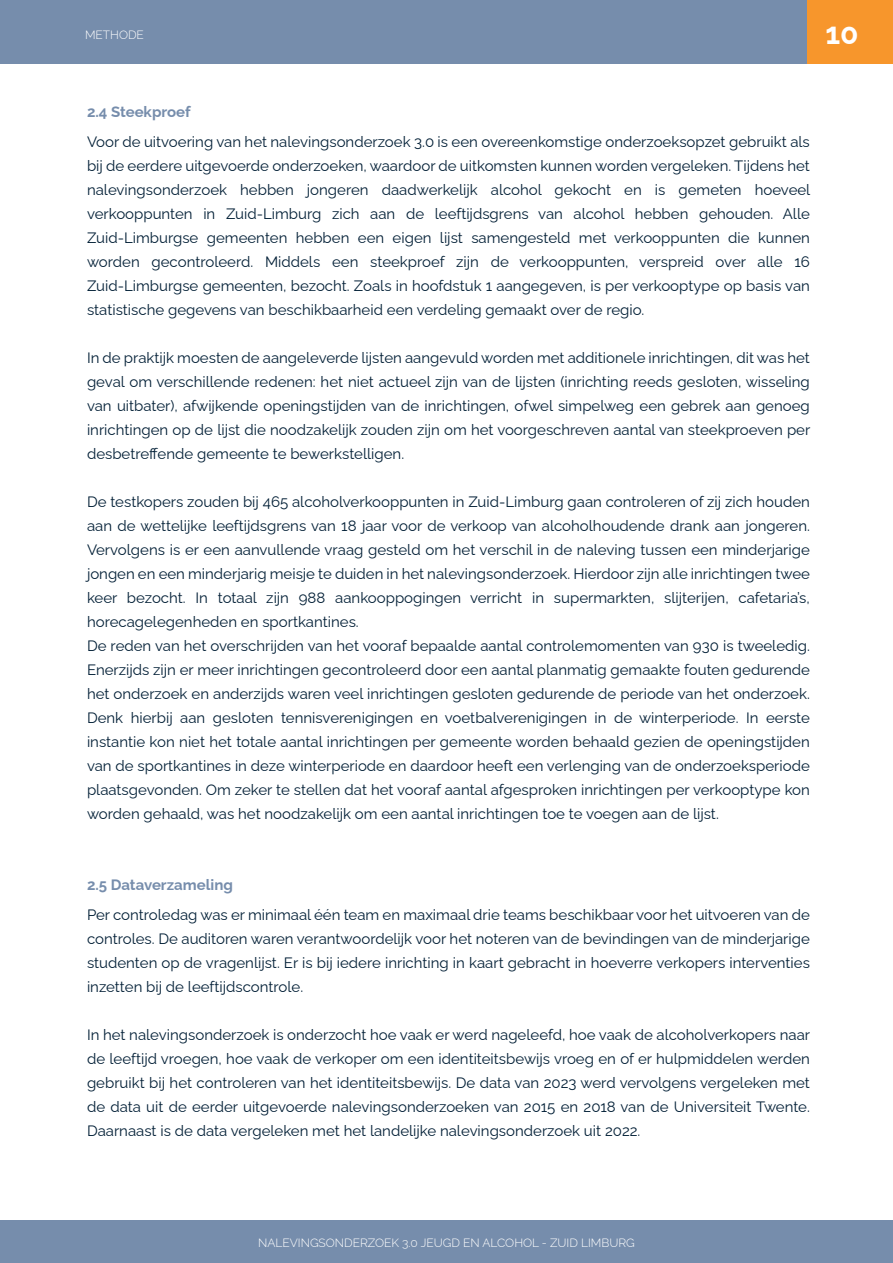
<style>
.page{position:relative;width:893px;height:1263px;background:#fff}
.page>*{position:absolute;margin:0;border:0;box-sizing:border-box;transform-origin:0 0}
.t1{font:700 30px "Raleway";color:#fff}
.t2{font:15px/24px "Raleway";color:#021f36;text-align:justify}
.t3{font:700 15px "Raleway";color:#768dac}
.t4{font:300 12px "Raleway";color:#fff}
</style>
<div class="page">
<div style="left:0;top:0;width:808px;height:64px;background:#768dac"></div>
<div style="left:808px;top:0;width:85px;height:64px;background:#f7962c"></div>
<div style="left:0;top:1220px;width:893px;height:43px;background:#768dac"></div>
<p class="t4" style="left:85px;top:25px;width:60px">METHODE</p>
<h1 class="t1" style="left:825px;top:9px;width:35px">10</h1>
<p class="t3" style="left:87px;top:100px;width:105px">2.4 Steekproef</p>
<p class="t2" style="left:87px;top:128px;width:725px">Voor de uitvoering van het nalevingsonderzoek 3.0 is een overeenkomstige onderzoeksopzet gebruikt als bij de eerdere uitgevoerde onderzoeken, waardoor de uitkomsten kunnen worden vergeleken. Tijdens het nalevingsonderzoek hebben jongeren daadwerkelijk alcohol gekocht en is gemeten hoeveel verkooppunten in Zuid-Limburg zich aan de leeftijdsgrens van alcohol hebben gehouden. Alle Zuid-Limburgse gemeenten hebben een eigen lijst samengesteld met verkooppunten die kunnen worden gecontroleerd. Middels een steekproef zijn de verkooppunten, verspreid over alle 16<br>Zuid-Limburgse gemeenten, bezocht. Zoals in hoofdstuk 1 aangegeven, is per verkooptype op basis van statistische gegevens van beschikbaarheid een verdeling gemaakt over de regio.</p>
<p class="t2" style="left:87px;top:344px;width:725px">In de praktijk moesten de aangeleverde lijsten aangevuld worden met additionele inrichtingen, dit was het geval om verschillende redenen: het niet actueel zijn van de lijsten (inrichting reeds gesloten, wisseling van uitbater), afwijkende openingstijden van de inrichtingen, ofwel simpelweg een gebrek aan genoeg inrichtingen op de lijst die noodzakelijk zouden zijn om het voorgeschreven aantal van steekproeven per desbetreffende gemeente te bewerkstelligen.</p>
<p class="t2" style="left:87px;top:488px;width:724px;text-align:left">De testkopers zouden bij 465 alcoholverkooppunten in Zuid-Limburg gaan controleren of zij zich houden aan de wettelijke leeftijdsgrens van 18 jaar voor de verkoop van alcoholhoudende drank aan jongeren.<br>Vervolgens is er een aanvullende vraag gesteld om het verschil in de naleving tussen een minderjarige jongen en een minderjarig meisje te duiden in het nalevingsonderzoek. Hierdoor zijn alle inrichtingen twee keer bezocht. In totaal zijn 988 aankooppogingen verricht in supermarkten, slijterijen, cafetaria’s, horecagelegenheden en sportkantines.<br>De reden van het overschrijden van het vooraf bepaalde aantal controlemomenten van 930 is tweeledig.<br>Enerzijds zijn er meer inrichtingen gecontroleerd door een aantal planmatig gemaakte fouten gedurende het onderzoek en anderzijds waren veel inrichtingen gesloten gedurende de periode van het onderzoek.<br>Denk hierbij aan gesloten tennisverenigingen en voetbalverenigingen in de winterperiode. In eerste instantie kon niet het totale aantal inrichtingen per gemeente worden behaald gezien de openingstijden van de sportkantines in deze winterperiode en daardoor heeft een verlenging van de onderzoeksperiode plaatsgevonden. Om zeker te stellen dat het vooraf aantal afgesproken inrichtingen per verkooptype kon worden gehaald, was het noodzakelijk om een aantal inrichtingen toe te voegen aan de lijst.</p>
<p class="t3" style="left:87px;top:872px;width:147px">2.5 Dataverzameling</p>
<p class="t2" style="left:87px;top:901px;width:724px">Per controledag was er minimaal één team en maximaal drie teams beschikbaar voor het uitvoeren van de controles. De auditoren waren verantwoordelijk voor het noteren van de bevindingen van de minderjarige studenten op de vragenlijst. Er is bij iedere inrichting in kaart gebracht in hoeverre verkopers interventies inzetten bij de leeftijdscontrole.</p>
<p class="t2" style="left:87px;top:1021px;width:725px">In het nalevingsonderzoek is onderzocht hoe vaak er werd nageleefd, hoe vaak de alcoholverkopers naar de leeftijd vroegen, hoe vaak de verkoper om een identiteitsbewijs vroeg en of er hulpmiddelen werden gebruikt bij het controleren van het identiteitsbewijs. De data van 2023 werd vervolgens vergeleken met de data uit de eerder uitgevoerde nalevingsonderzoeken van 2015 en 2018 van de Universiteit Twente.<br>Daarnaast is de data vergeleken met het landelijke nalevingsonderzoek uit 2022.</p>
<p class="t4" style="left:258px;top:1233px;width:378px">NALEVINGSONDERZOEK 3.0 JEUGD EN ALCOHOL - ZUID LIMBURG</p>
</div>
